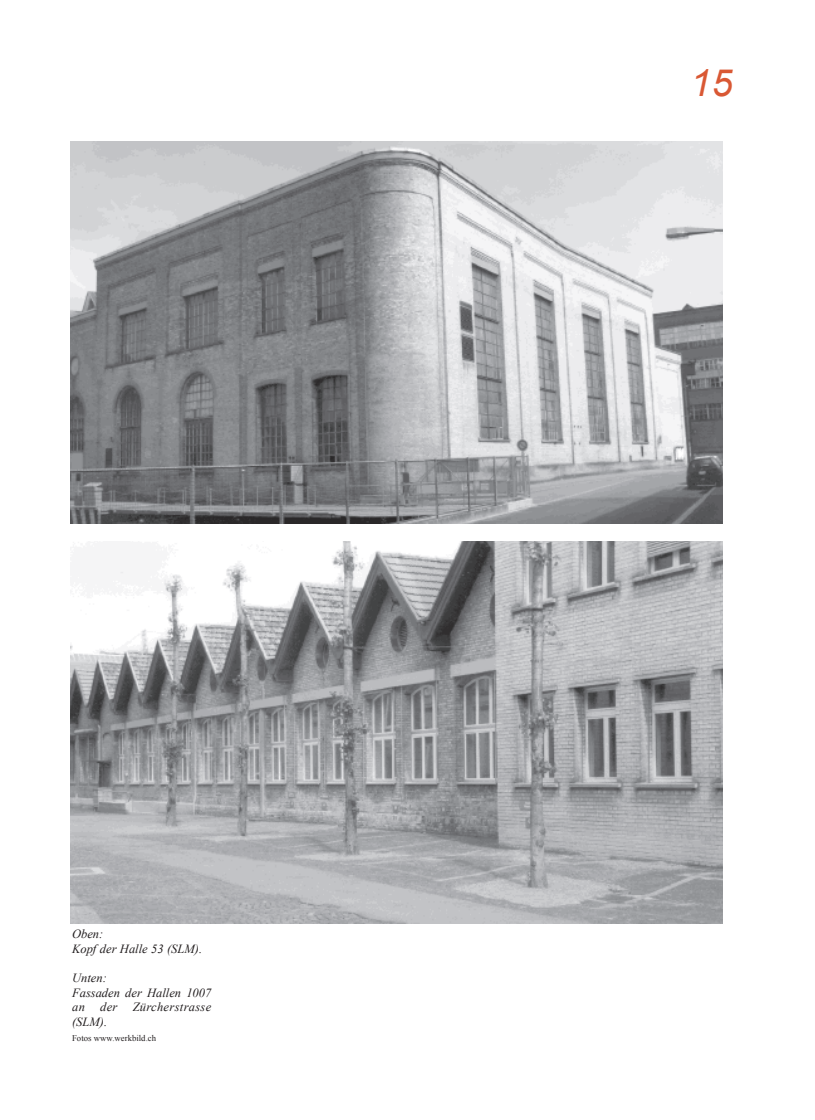
<style>
.page{position:relative;width:815px;height:1120px;background:#fff}
.page>*{position:absolute;margin:0;border:0;box-sizing:border-box;transform-origin:0 0}
.t1{font:italic 37.5px "Arial";color:#d95834}
.t2{font:italic 12.5px/14.6px "Times New Roman";color:#231f20;text-align:justify}
.t3{font:8.75px "Times New Roman";color:#231f20}
</style>
<div class="page">
<img style="left:71px;top:142px;width:652px;height:381px">
<img style="left:71px;top:541px;width:652px;height:382px">
<p class="t2" style="left:72px;top:926px;width:33px">Oben:</p>
<p class="t2" style="left:72px;top:941px;width:132px">Kopf der Halle 53 (SLM).</p>
<p class="t2" style="left:72px;top:970px;width:36px">Unten:</p>
<p class="t2" style="left:72px;top:985px;width:141px">Fassaden der Hallen 1007 an der Zürcherstrasse (SLM).</p>
<p class="t3" style="left:72px;top:1031px;width:85px">Fotos www.werkbild.ch</p>
<p class="t1" style="left:691px;top:58px;width:43px">15</p>
</div>
